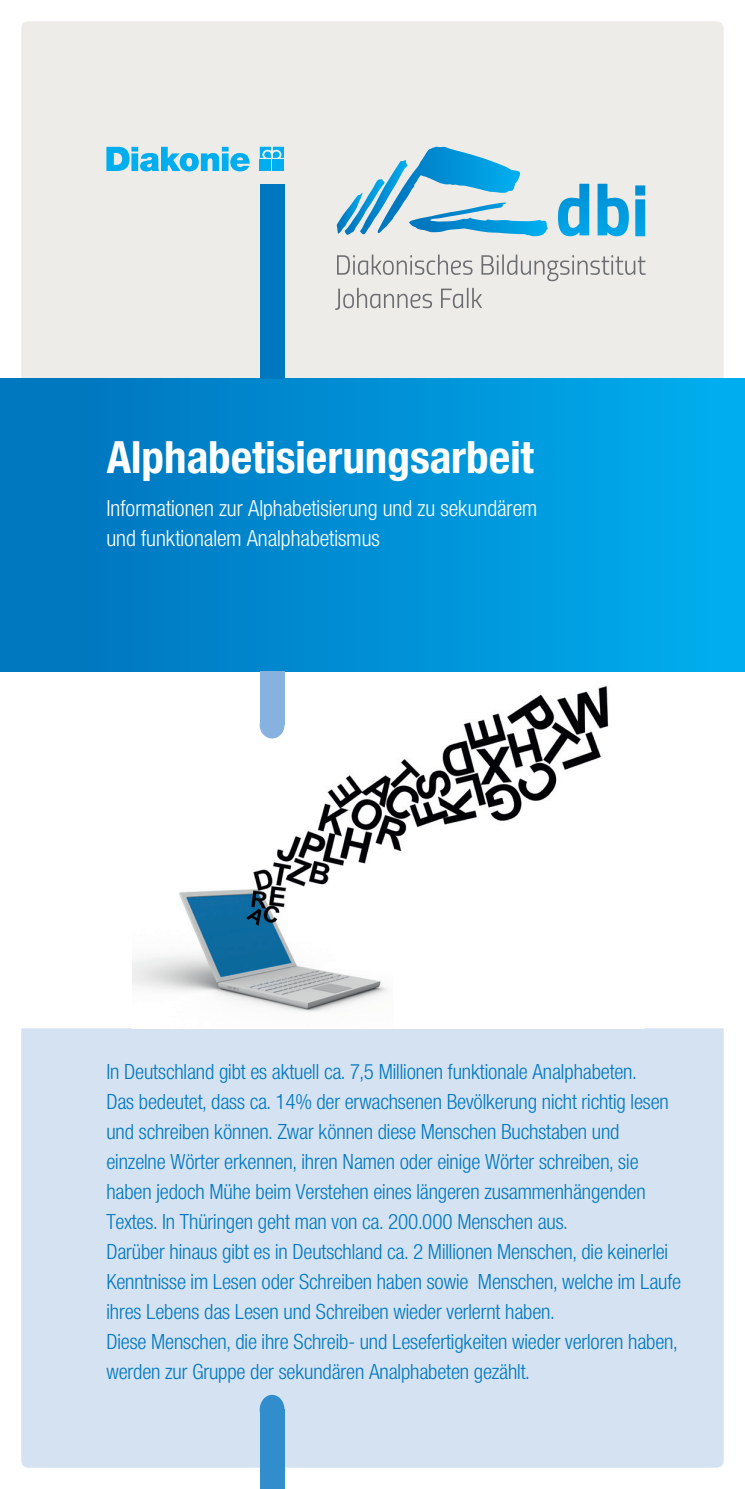
<style>
.page{position:relative;width:745px;height:1489px;background:#fff}
.page>*{position:absolute;margin:0;border:0;box-sizing:border-box;transform-origin:0 0}
.t1{font:700 45px "Neue Helvetica Condensed BQ";color:#fff}
.t2{font:300 22.5px/30px "Neue Helvetica Condensed BQ";color:#fff}
.t3{font:300 21.25px/30px "Neue Helvetica Condensed BQ";letter-spacing:-.005em;color:#0078c0}
</style>
<div class="page">
<div style="left:21px;top:660px;width:702px;height:807px;background:#d4e2f2;border-radius:7px"></div>
<div style="left:0;top:635px;width:730px;height:393px;background:#fff;border-radius:7px"></div>
<img style="left:133px;top:671px;width:510px;height:341px">
<div style="left:21px;top:21px;width:702px;height:510px;background:#eeece9;border-radius:7px"></div>
<div style="left:0;top:379px;width:744px;height:292px;background:linear-gradient(to right,#0072bb,#00aeef)"></div>
<div style="left:259px;top:1409px;width:25px;height:79px;background:#318dcc"></div>
<div style="left:259px;top:1394px;width:25px;height:30px;background:#318dcc;border-radius:50%"></div>
<div style="left:259px;top:711px;width:25px;height:27px;background:#87b1de;border-radius:50%"></div>
<div style="left:259px;top:671px;width:25px;height:54px;background:#87b1de"></div>
<div style="left:259px;top:184px;width:25px;height:195px;background:#0078c0"></div>
<svg style="left:336px;top:147px;width:211px;height:89px"></svg>
<svg style="left:335px;top:288px;width:147px;height:22px"></svg>
<svg style="left:337px;top:254px;width:308px;height:27px"></svg>
<svg style="left:557px;top:184px;width:32px;height:52px"></svg>
<svg style="left:597px;top:184px;width:31px;height:52px"></svg>
<svg style="left:635px;top:185px;width:9px;height:51px"></svg>
<svg style="left:106px;top:147px;width:143px;height:24px"></svg>
<svg style="left:260px;top:147px;width:24px;height:11px"></svg>
<div style="left:260px;top:160px;width:11px;height:11px;background:#00aeef"></div>
<div style="left:273px;top:160px;width:11px;height:11px;background:#00aeef"></div>
<h1 class="t1" style="left:107px;top:429px;width:428px">Alphabetisierungsarbeit</h1>
<p class="t2" style="left:106px;top:493px;width:432px">Informationen zur Alphabetisierung und zu sekundärem und funktionalem Analphabetismus</p>
<p class="t3" style="left:106px;top:1056px;width:575px">In Deutschland gibt es aktuell ca. 7,5 Millionen funktionale Analphabeten.<br>Das bedeutet, dass ca. 14% der erwachsenen Bevölkerung nicht richtig lesen und schreiben können. Zwar können diese Menschen Buchstaben und einzelne Wörter erkennen, ihren Namen oder einige Wörter schreiben, sie haben jedoch Mühe beim Verstehen eines längeren zusammenhängenden Textes. In Thüringen geht man von ca. 200.000 Menschen aus.<br>Darüber hinaus gibt es in Deutschland ca. 2 Millionen Menschen, die keinerlei Kenntnisse im Lesen oder Schreiben haben sowie Menschen, welche im Laufe ihres Lebens das Lesen und Schreiben wieder verlernt haben.<br>Diese Menschen, die ihre Schreib- und Lesefertigkeiten wieder verloren haben, werden zur Gruppe der sekundären Analphabeten gezählt.</p>
</div>
